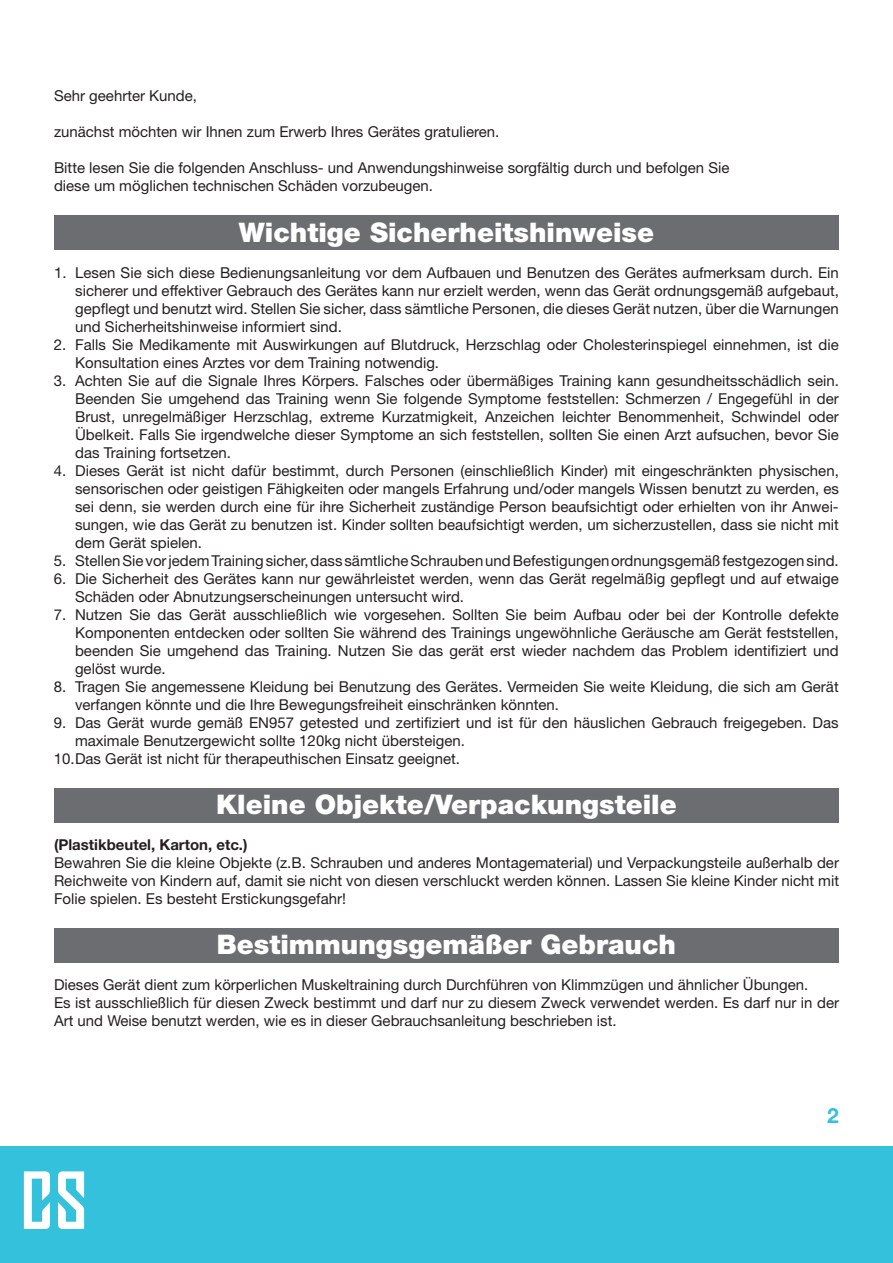
<style>
.page{position:relative;width:893px;height:1263px;background:#fff}
.page>*{position:absolute;margin:0;border:0;box-sizing:border-box;transform-origin:0 0}
.t1{font:900 27px "Helvetica Neue";color:#fff}
.t2{font:700 21px "Helvetica Neue";color:#34c1db}
.t3{font:15px/18px "Helvetica Neue";color:#231f20}
.t4{font:700 15px "Helvetica Neue";color:#231f20}
</style>
<div class="page">
<div style="left:0;top:1146px;width:893px;height:117px;background:#34c1db"></div>
<svg style="left:24px;top:1171px;width:26px;height:58px"></svg>
<svg style="left:58px;top:1171px;width:26px;height:58px"></svg>
<div style="left:54px;top:216px;width:785px;height:34px;background:#6c6d70"></div>
<div style="left:54px;top:789px;width:785px;height:34px;background:#6c6d70"></div>
<div style="left:54px;top:928px;width:785px;height:34px;background:#6c6d70"></div>
<p class="t3" style="left:54px;top:87px;width:145px">Sehr geehrter Kunde,</p>
<p class="t3" style="left:54px;top:123px;width:447px">zunächst möchten wir Ihnen zum Erwerb Ihres Gerätes gratulieren.</p>
<p class="t3" style="left:54px;top:159px;width:677px">Bitte lesen Sie die folgenden Anschluss- und Anwendungshinweise sorgfältig durch und befolgen Sie diese um möglichen technischen Schäden vorzubeugen.</p>
<h1 class="t1" style="left:239px;top:216px;width:417px">Wichtige Sicherheitshinweise</h1>
<p class="t3" style="left:75px;top:263px;width:765px;text-align:justify;text-indent:-21px">1. Lesen Sie sich diese Bedienungsanleitung vor dem Aufbauen und Benutzen des Gerätes aufmerksam durch. Ein sicherer und effektiver Gebrauch des Gerätes kann nur erzielt werden, wenn das Gerät ordnungsgemäß aufgebaut, gepflegt und benutzt wird. Stellen Sie sicher, dass sämtliche Personen, die dieses Gerät nutzen, über die Warnungen und Sicherheitshinweise informiert sind.</p>
<p class="t3" style="left:75px;top:335px;width:765px;text-indent:-21px">2. Falls Sie Medikamente mit Auswirkungen auf Blutdruck, Herzschlag oder Cholesterinspiegel einnehmen, ist die<br>Konsultation eines Arztes vor dem Training notwendig.</p>
<p class="t3" style="left:75px;top:371px;width:765px;text-align:justify;text-indent:-21px">3. Achten Sie auf die Signale Ihres Körpers. Falsches oder übermäßiges Training kann gesundheitsschädlich sein.<br>Beenden Sie umgehend das Training wenn Sie folgende Symptome feststellen: Schmerzen / Engegefühl in der Brust, unregelmäßiger Herzschlag, extreme Kurzatmigkeit, Anzeichen leichter Benommenheit, Schwindel oder Übelkeit. Falls Sie irgendwelche dieser Symptome an sich feststellen, sollten Sie einen Arzt aufsuchen, bevor Sie das Training fortsetzen.</p>
<p class="t3" style="left:75px;top:461px;width:765px;text-align:justify;text-indent:-21px">4. Dieses Gerät ist nicht dafür bestimmt, durch Personen (einschließlich Kinder) mit eingeschränkten physischen, sensorischen oder geistigen Fähigkeiten oder mangels Erfahrung und/oder mangels Wissen benutzt zu werden, es sei denn, sie werden durch eine für ihre Sicherheit zuständige Person beaufsichtigt oder erhielten von ihr Anwei&shy;sungen, wie das Gerät zu benutzen ist. Kinder sollten beaufsichtigt werden, um sicherzustellen, dass sie nicht mit dem Gerät spielen.</p>
<p class="t3" style="left:54px;top:551px;width:786px">5. Stellen Sie vor jedem Training sicher, dass sämtliche Schrauben und Befestigungen ordnungsgemäß festgezogen sind.</p>
<p class="t3" style="left:75px;top:569px;width:765px;text-indent:-21px">6. Die Sicherheit des Gerätes kann nur gewährleistet werden, wenn das Gerät regelmäßig gepflegt und auf etwaige<br>Schäden oder Abnutzungserscheinungen untersucht wird.</p>
<p class="t3" style="left:75px;top:605px;width:765px;text-align:justify;text-indent:-21px">7. Nutzen Sie das Gerät ausschließlich wie vorgesehen. Sollten Sie beim Aufbau oder bei der Kontrolle defekte Komponenten entdecken oder sollten Sie während des Trainings ungewöhnliche Geräusche am Gerät feststellen, beenden Sie umgehend das Training. Nutzen Sie das gerät erst wieder nachdem das Problem identifiziert und gelöst wurde.</p>
<p class="t3" style="left:75px;top:677px;width:765px;text-indent:-21px">8. Tragen Sie angemessene Kleidung bei Benutzung des Gerätes. Vermeiden Sie weite Kleidung, die sich am Gerät verfangen könnte und die Ihre Bewegungsfreiheit einschränken könnten.</p>
<p class="t3" style="left:54px;top:713px;width:786px">9. Das Gerät wurde gemäß EN957 getested und zertifiziert und ist für den häuslichen Gebrauch freigegeben. Das</p>
<p class="t3" style="left:75px;top:731px;width:391px">maximale Benutzergewicht sollte 120kg nicht übersteigen.</p>
<p class="t3" style="left:54px;top:749px;width:408px">10.Das Gerät ist nicht für therapeuthischen Einsatz geeignet.</p>
<h1 class="t1" style="left:216px;top:788px;width:462px">Kleine Objekte/Verpackungsteile</h1>
<p class="t4" style="left:54px;top:835px;width:195px">(Plastikbeutel, Karton, etc.)</p>
<p class="t3" style="left:54px;top:853px;width:786px;text-align:justify">Bewahren Sie die kleine Objekte (z.B. Schrauben und anderes Montagematerial) und Verpackungsteile außerhalb der Reichweite von Kindern auf, damit sie nicht von diesen verschluckt werden können. Lassen Sie kleine Kinder nicht mit Folie spielen. Es besteht Erstickungsgefahr!</p>
<h1 class="t1" style="left:217px;top:929px;width:461px">Bestimmungsgemäßer Gebrauch</h1>
<p class="t3" style="left:54px;top:976px;width:786px">Dieses Gerät dient zum körperlichen Muskeltraining durch Durchführen von Klimmzügen und ähnlicher Übungen.<br>Es ist ausschließlich für diesen Zweck bestimmt und darf nur zu diesem Zweck verwendet werden. Es darf nur in der<br>Art und Weise benutzt werden, wie es in dieser Gebrauchsanleitung beschrieben ist.</p>
<h2 class="t2" style="left:827px;top:1102px;width:13px">2</h2>
</div>
